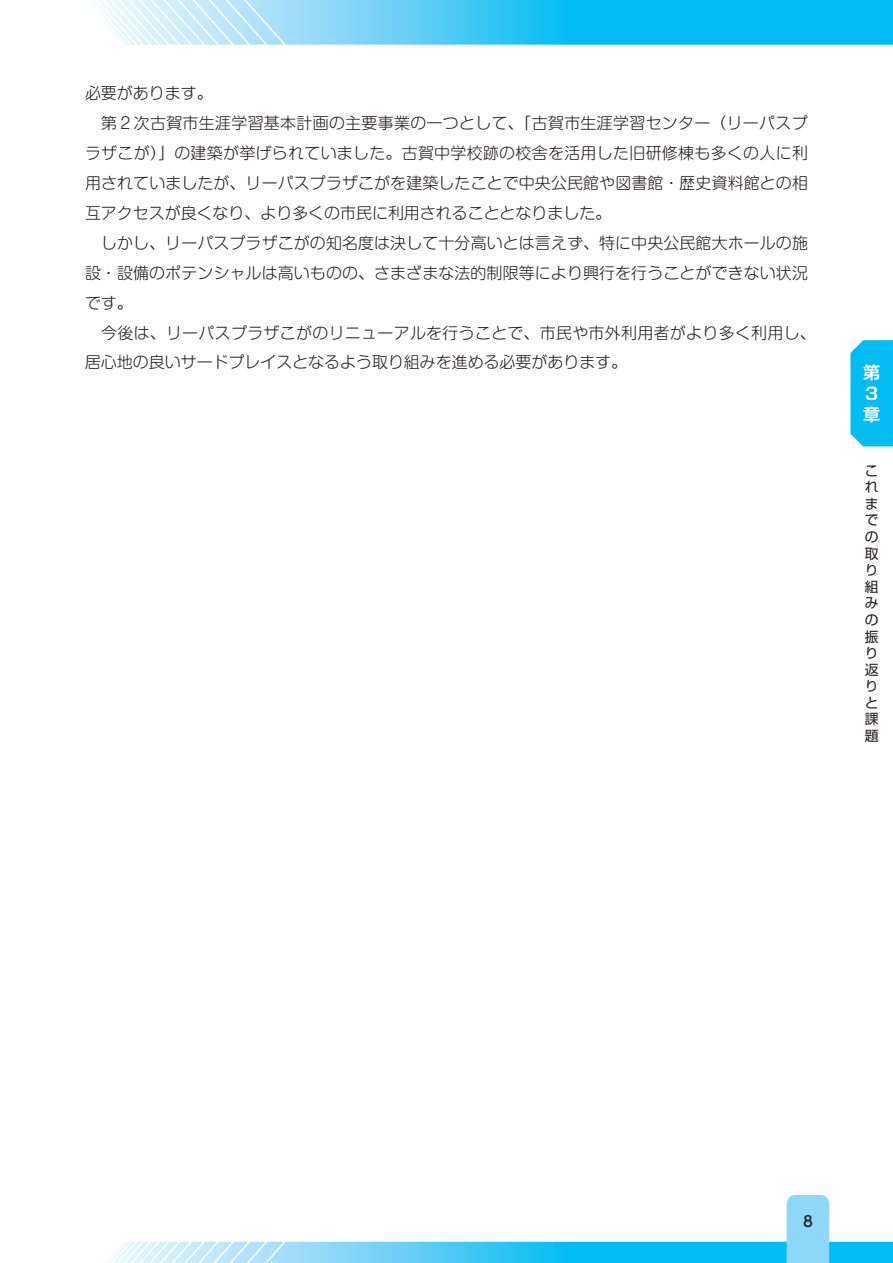
<style>
.page{position:relative;width:893px;height:1263px;background:#fff}
.page>*{position:absolute;margin:0;border:0;box-sizing:border-box;transform-origin:0 0}
.t1{font:700 16.95px/21.3px "Shin Go Pr 5 De";color:#fff}
.t2{font:300 15.9px/30px "Shin M Go Pro";letter-spacing:.01em;color:#231f20}
.t3{font:500 14.85px "UD Shin M Go Pro";color:#231f20}
.t4{font:13.8px/16.6px "Shin Go Pr 5";color:#231f20}
</style>
<div class="page">
<svg style="left:89px;top:0;width:804px;height:45px;background:#54cff5"></svg>
<svg style="left:106px;top:1195px;width:787px;height:68px"></svg>
<div style="left:850px;top:340px;width:43px;height:106px;background:#01bdf2"></div>
<p class="t2" style="left:85px;top:76px;width:732px">必要があります。<br>　第２次古賀市生涯学習基本計画の主要事業の一つとして、「古賀市生涯学習センター（リーパスプラザこが）」の建築が挙げられていました。古賀中学校跡の校舎を活用した旧研修棟も多くの人に利用されていましたが、リーパスプラザこがを建築したことで中央公民館や図書館・歴史資料館との相互アクセスが良くなり、より多くの市民に利用されることとなりました。<br>　しかし、リーパスプラザこがの知名度は決して十分高いとは言えず、特に中央公民館大ホールの施設・設備のポテンシャルは高いものの、さまざまな法的制限等により興行を行うことができない状況です。<br>　今後は、リーパスプラザこがのリニューアルを行うことで、市民や市外利用者がより多く利用し、居心地の良いサードプレイスとなるよう取り組みを進める必要があります。</p>
<p class="t1" style="left:863px;top:360px;width:18px">第<br>３章</p>
<p class="t4" style="left:865px;top:461px;width:15px">これまでの取り組みの振り返りと課題</p>
<p class="t3" style="left:803px;top:1209px;width:11px">8</p>
</div>
